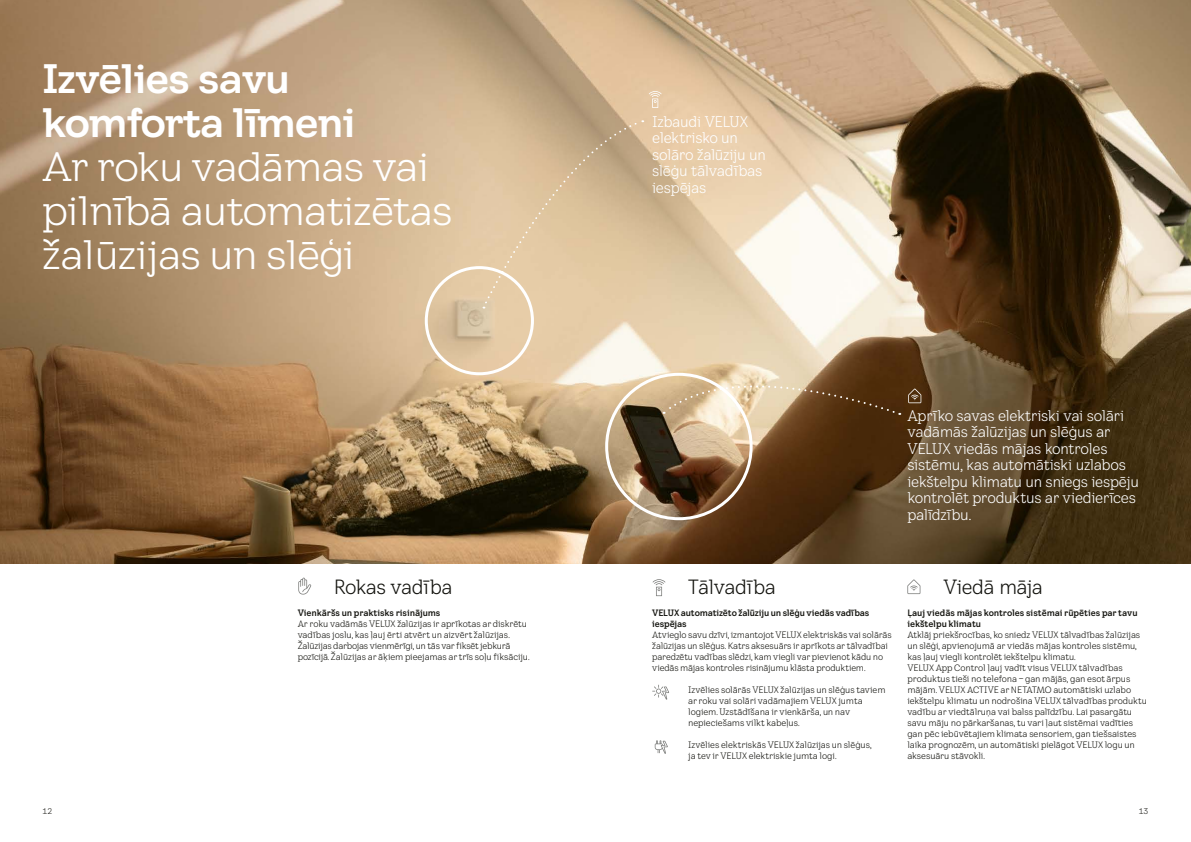
<style>
.page{position:relative;width:1191px;height:842px;background:#fff}
.page>*{position:absolute;margin:0;border:0;box-sizing:border-box;transform-origin:0 0}
.t1{font:40px/44px "VELUX Transform Headline";letter-spacing:-.025em;color:#fff}
.t2{font:700 40px/44px "VELUX Transform Headline";letter-spacing:-.025em;color:#fff}
.t3{font:20px "VELUX Transform";letter-spacing:-.03em;color:#12120d}
.t4{font:15px/16.5px "VELUX Transform";letter-spacing:-.03em;color:#fff}
.t5{font:9px/11px "VELUX Transform";letter-spacing:-.02em;color:#12120d}
.t6{font:700 9px/11px "VELUX Transform";letter-spacing:-.015em;color:#12120d}
.t7{font:8px "VELUX Transform";color:#12120d}
</style>
<div class="page">
<img style="left:0;top:0;width:1191px;height:563px">
<svg style="left:652px;top:685px;width:17px;height:15px"></svg>
<svg style="left:655px;top:740px;width:13px;height:14px"></svg>
<svg style="left:649px;top:91px;width:12px;height:17px"></svg>
<svg style="left:663px;top:360px;width:237px;height:55px;background:#af9473"></svg>
<svg style="left:483px;top:120px;width:160px;height:189px;background:#d9c09b"></svg>
<div style="left:605px;top:373px;width:147px;height:147px;border:3px solid #fff;border-radius:50%"></div>
<div style="left:425px;top:266px;width:109px;height:109px;border:3px solid #fff;border-radius:50%"></div>
<svg style="left:907px;top:579px;width:13px;height:15px"></svg>
<svg style="left:908px;top:389px;width:13px;height:14px"></svg>
<svg style="left:652px;top:579px;width:13px;height:17px"></svg>
<svg style="left:298px;top:578px;width:13px;height:16px"></svg>
<h1 class="t2" style="left:43px;top:56px;width:314px">Izvēlies savu komforta līmeni</h1>
<h1 class="t1" style="left:43px;top:144px;width:412px">Ar roku vadāmas vai pilnībā automatizētas žalūzijas un slēģi</h1>
<h2 class="t3" style="left:334px;top:575px;width:120px">Rokas vadība</h2>
<p class="t6" style="left:298px;top:607px;width:144px">Vienkāršs un praktisks risinājums</p>
<p class="t5" style="left:298px;top:618px;width:233px">Ar roku vadāmās VELUX žalūzijas ir aprīkotas ar diskrētu vadības joslu, kas ļauj ērti atvērt un aizvērt žalūzijas.<br>Žalūzijas darbojas vienmērīgi, un tās var fiksēt jebkurā pozīcijā. Žalūzijas ar āķiem pieejamas ar trīs soļu fiksāciju.</p>
<h3 class="t4" style="left:652px;top:113px;width:115px">Izbaudi VELUX elektrisko un solāro žalūziju un slēģu tālvadības iespējas</h3>
<h3 class="t4" style="left:907px;top:407px;width:233px">Aprīko savas elektriski vai solāri vadāmās žalūzijas un slēģus ar<br>VELUX viedās mājas kontroles sistēmu, kas automātiski uzlabos iekštelpu klimatu un sniegs iespēju kontrolēt produktus ar viedierīces palīdzību.</h3>
<h2 class="t3" style="left:688px;top:575px;width:89px">Tālvadība</h2>
<p class="t6" style="left:652px;top:607px;width:219px">VELUX automatizēto žalūziju un slēģu viedās vadības iespējas</p>
<p class="t5" style="left:652px;top:629px;width:241px">Atvieglo savu dzīvi, izmantojot VELUX elektriskās vai solārās žalūzijas un slēģus. Katrs aksesuārs ir aprīkots ar tālvadībai paredzētu vadības slēdzi, kam viegli var pievienot kādu no viedās mājas kontroles risinājumu klāsta produktiem.</p>
<p class="t5" style="left:688px;top:684px;width:199px">Izvēlies solārās VELUX žalūzijas un slēģus taviem ar roku vai solāri vadāmajiem VELUX jumta logiem. Uzstādīšana ir vienkārša, un nav nepieciešams vilkt kabeļus.</p>
<p class="t5" style="left:688px;top:739px;width:185px">Izvēlies elektriskās VELUX žalūzijas un slēģus, ja tev ir VELUX elektriskie jumta logi.</p>
<h2 class="t3" style="left:943px;top:575px;width:101px">Viedā māja</h2>
<p class="t6" style="left:907px;top:607px;width:232px">Ļauj viedās mājas kontroles sistēmai rūpēties par tavu iekštelpu klimatu</p>
<p class="t5" style="left:907px;top:629px;width:241px">Atklāj priekšrocības, ko sniedz VELUX tālvadības žalūzijas un slēģi, apvienojumā ar viedās mājas kontroles sistēmu, kas ļauj viegli kontrolēt iekštelpu klimatu.<br>VELUX App Control ļauj vadīt visus VELUX tālvadības produktus tieši no telefona – gan mājās, gan esot ārpus mājām. VELUX ACTIVE ar NETATMO automātiski uzlabo iekštelpu klimatu un nodrošina VELUX tālvadības produktu vadību ar viedtālruņa vai balss palīdzību. Lai pasargātu savu māju no pārkaršanas, tu vari ļaut sistēmai vadīties gan pēc iebūvētajiem klimata sensoriem, gan tiešsaistes laika prognozēm, un automātiski pielāgot VELUX logu un aksesuāru stāvokli.</p>
<p class="t7" style="left:43px;top:806px;width:11px">12</p>
<p class="t7" style="left:1138px;top:806px;width:11px">13</p>
</div>
